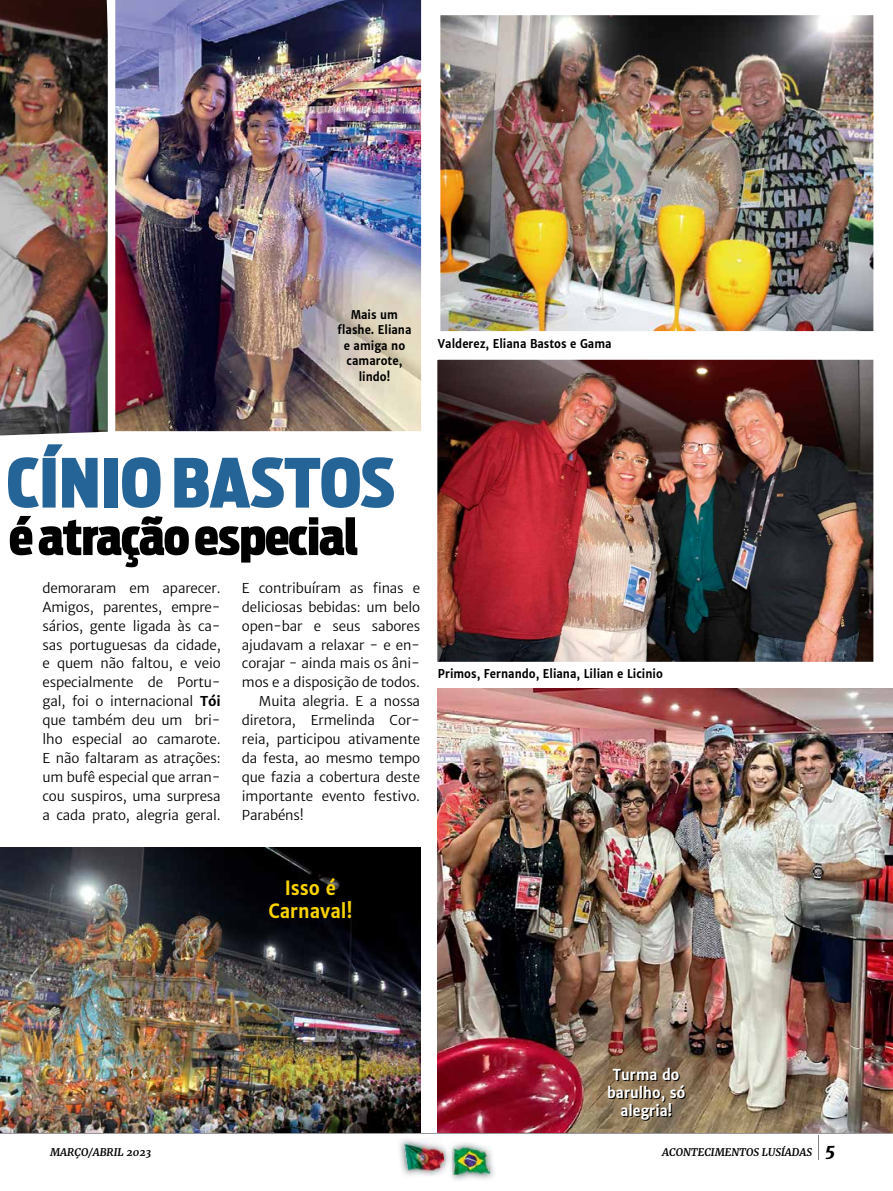
<style>
.page{position:relative;width:893px;height:1191px;background:#fff}
.page>*{position:absolute;margin:0;border:0;box-sizing:border-box;transform-origin:0 0}
.t1{font:900 67.05px "Ford Antenna Extra Cond";letter-spacing:-.005em;color:#256497;scale:1.1 1}
.t2{font:900 49.5px "Ford Antenna Extra Cond";letter-spacing:-.02em;color:#000;scale:1.1 1}
.t3{font:700 19.5px/22.5px "Merriweather Sans";color:#fad300;text-align:center;scale:.9 1}
.t4{font:700 15px/18px "Merriweather Sans";color:#fff;text-align:center;scale:.9 1}
.t5{font:13.5px/18.9px "Merriweather Sans";letter-spacing:-.01em;color:#000;text-align:justify}
.t6{font:700 12px/15.5px "Merriweather Sans";color:#000;text-align:center;scale:.9 1}
.t7{font:italic 700 10.5px "Merriweather";color:#000}
.s1{font-weight:700}
.s2{font-weight:800;font-size:18px}
</style>
<div class="page">
<img style="left:399px;top:1140px;width:48px;height:31px">
<img style="left:403px;top:1139px;width:43px;height:37px">
<img style="left:451px;top:1143px;width:43px;height:37px">
<img style="left:452px;top:1146px;width:38px;height:28px">
<hr style="left:0;top:1133px;width:893px;height:1px;background:#98989c">
<img style="left:0;top:0;width:108px;height:435px">
<img style="left:0;top:847px;width:420px;height:285px">
<img style="left:438px;top:688px;width:455px;height:444px">
<img style="left:115px;top:0;width:307px;height:432px">
<img style="left:440px;top:15px;width:434px;height:317px">
<img style="left:437px;top:359px;width:437px;height:303px">
<svg style="left:338px;top:324px;width:7px;height:10px"></svg>
<p class="t6" style="left:344px;top:307px;width:77px">Mais um ashe. Eliana e amiga no camarote, lindo!</p>
<p class="t6" style="left:438px;top:336px;width:194px">Valderez, Eliana Bastos e Gama</p>
<h1 class="t1" style="left:7px;top:422px;width:355px">CÍNIO BASTOS</h1>
<h2 class="t2" style="left:9px;top:492px;width:319px">é atração especial</h2>
<p class="t5" style="left:43px;top:578px;width:180px">demoraram em aparecer.<br>Amigos, parentes, empre&shy;sários, gente ligada às ca&shy;sas portuguesas da cidade, e quem não faltou, e veio especialmente de Portu&shy;gal, foi o internacional <span class="s1">Tói </span>que também deu um bri&shy;lho especial ao camarote.<br>E não faltaram as atrações: um bufê especial que arran&shy;cou suspiros, uma surpresa a cada prato, alegria geral.</p>
<p class="t5" style="left:242px;top:578px;width:123px">E contribuíram as</p>
<p class="t5" style="left:382px;top:578px;width:40px">nas e</p>
<p class="t5" style="left:242px;top:597px;width:180px">deliciosas bebidas: um belo</p>
<p class="t5" style="left:242px;top:616px;width:180px">open-bar e seus sabores</p>
<p class="t5" style="left:242px;top:635px;width:180px">ajudavam a relaxar - e en-</p>
<p class="t5" style="left:242px;top:654px;width:180px">corajar - ainda mais os âni-</p>
<p class="t5" style="left:242px;top:673px;width:180px">mos e a disposição de todos.</p>
<p class="t5" style="left:259px;top:692px;width:163px">Muita alegria. E a nossa</p>
<p class="t5" style="left:242px;top:711px;width:180px">diretora, Ermelinda Cor-</p>
<p class="t5" style="left:242px;top:730px;width:180px">reia, participou ativamente</p>
<p class="t5" style="left:242px;top:749px;width:180px">da festa, ao mesmo tempo</p>
<p class="t5" style="left:242px;top:767px;width:180px">que fazia a cobertura deste</p>
<p class="t5" style="left:242px;top:786px;width:180px">importante evento festivo.</p>
<p class="t5" style="left:242px;top:805px;width:63px">Parabéns!</p>
<p class="t6" style="left:438px;top:665px;width:251px">Primos, Fernando, Eliana, Lilian e Licinio</p>
<h3 class="t3" style="left:269px;top:877px;width:94px">Isso é<br>Carnaval!</h3>
<p class="t4" style="left:607px;top:1065px;width:88px">Turma do barulho, só alegria!</p>
<p class="t7" style="left:50px;top:1145px;width:103px">MARÇO/ABRIL 2023</p>
<p class="t7" style="left:662px;top:1145px;width:175px">ACONTECIMENTOS LUSÍADAS <span class="s2">5</span></p>
</div>
